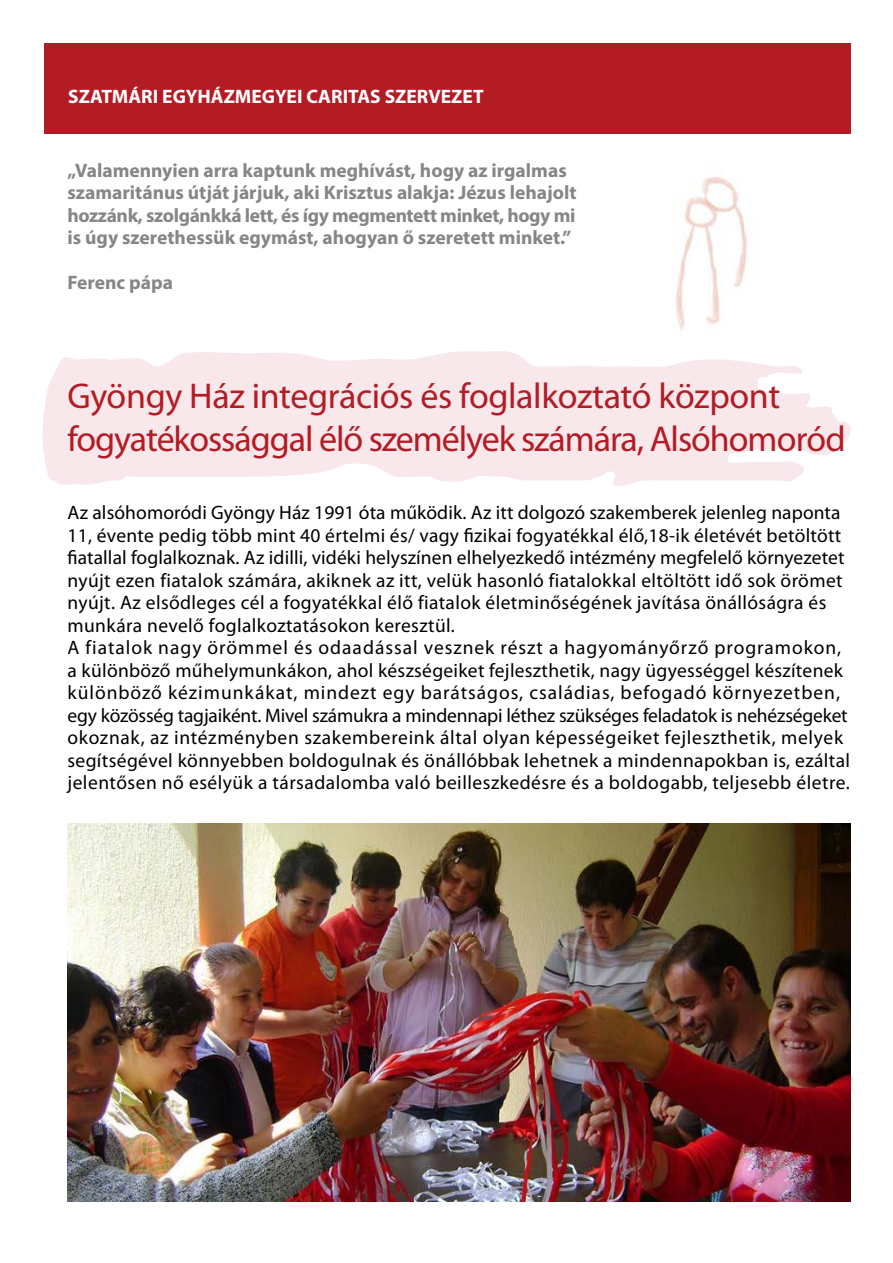
<style>
.page{position:relative;width:893px;height:1263px;background:#fff}
.page>*{position:absolute;margin:0;border:0;box-sizing:border-box;transform-origin:0 0}
.t1{font:36px/43.2px "Myriad Pro";letter-spacing:-.025em;color:#b31c25}
.t2{font:19.5px/22.5px "Myriad Pro";letter-spacing:.02em;color:#000}
.t3{font:700 19.5px/22.5px "Myriad Pro";color:#868685}
.t4{font:700 19.5px "Myriad Pro";color:#fff}
</style>
<div class="page">
<svg style="left:42px;top:351px;width:809px;height:135px;fill:#f9e8eb"></svg>
<div style="left:44px;top:43px;width:806px;height:91px;background:#b31c25"></div>
<img style="left:68px;top:824px;width:782px;height:378px">
<img style="left:676px;top:176px;width:71px;height:154px">
<p class="t4" style="left:68px;top:83px;width:417px">SZATMÁRI EGYHÁZMEGYEI CARITAS SZERVEZET</p>
<p class="t3" style="left:68px;top:158px;width:511px">„Valamennyien arra kaptunk meghívást, hogy az irgalmas szamaritánus útját járjuk, aki Krisztus alakja: Jézus lehajolt hozzánk, szolgánkká lett, és így megmentett minket, hogy mi is úgy szerethessük egymást, ahogyan ő szeretett minket.”</p>
<p class="t3" style="left:68px;top:271px;width:107px">Ferenc pápa</p>
<h1 class="t1" style="left:68px;top:374px;width:780px">Gyöngy Ház integrációs és foglalkoztató központ fogyatékossággal élő személyek számára, Alsóhomoród</h1>
<p class="t2" style="left:68px;top:501px;width:784px">Az alsóhomoródi Gyöngy Ház 1991 óta működik. Az itt dolgozó szakemberek jelenleg naponta 11, évente pedig több mint 40 értelmi és/ vagy fizikai fogyatékkal élő,18-ik életévét betöltött fiatallal foglalkoznak. Az idilli, vidéki helyszínen elhelyezkedő intézmény megfelelő környezetet nyújt ezen fiatalok számára, akiknek az itt, velük hasonló fiatalokkal eltöltött idő sok örömet nyújt. Az elsődleges cél a fogyatékkal élő fiatalok életminőségének javítása önállóságra és munkára nevelő foglalkoztatásokon keresztül.<br>A fiatalok nagy örömmel és odaadással vesznek részt a hagyományőrző programokon, a különböző műhelymunkákon, ahol készségeiket fejleszthetik, nagy ügyességgel készítenek különböző kézimunkákat, mindezt egy barátságos, családias, befogadó környezetben, egy közösség tagjaiként. Mivel számukra a mindennapi léthez szükséges feladatok is nehézségeket okoznak, az intézményben szakembereink által olyan képességeiket fejleszthetik, melyek segítségével könnyebben boldogulnak és önállóbbak lehetnek a mindennapokban is, ezáltal jelentősen nő esélyük a társadalomba való beilleszkedésre és a boldogabb, teljesebb életre.</p>
</div>
